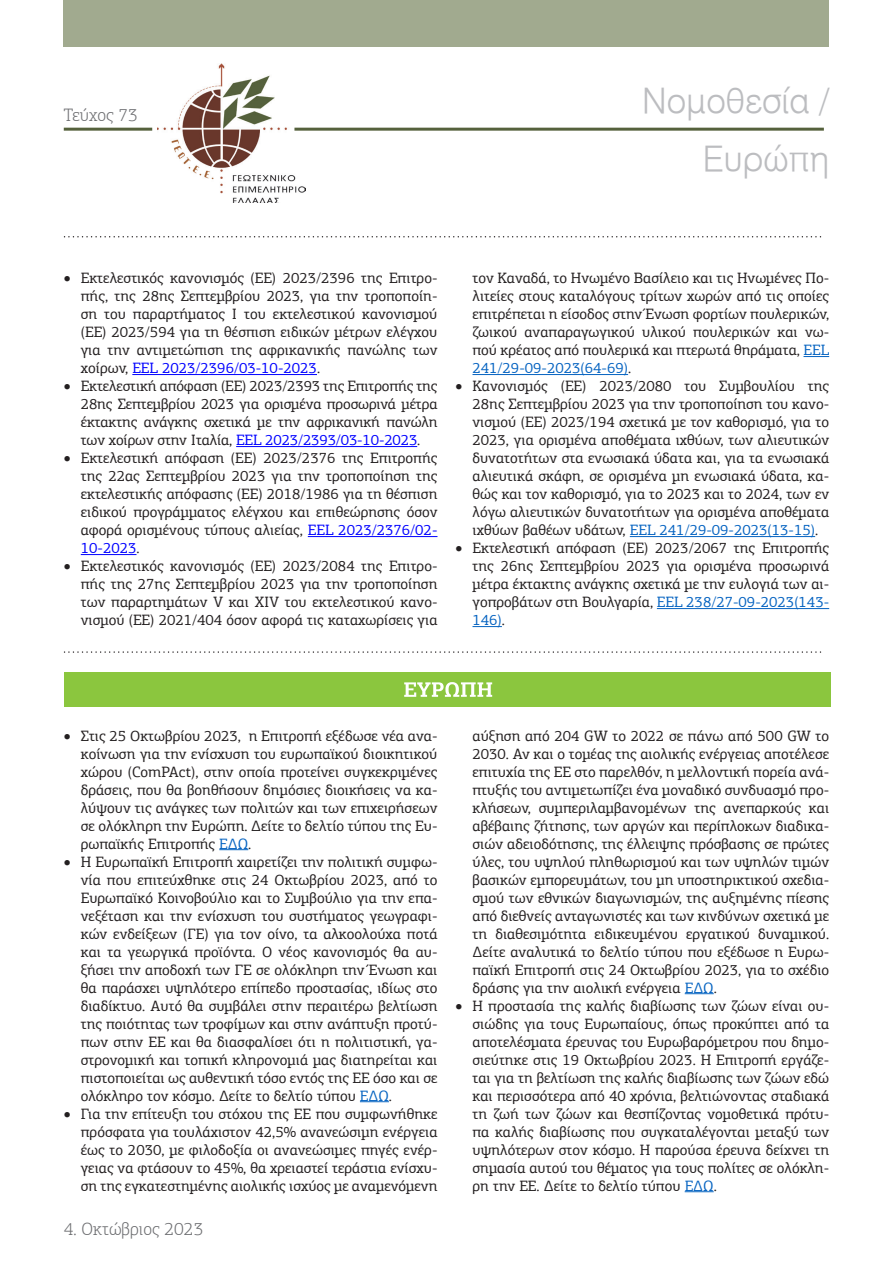
<style>
.page{position:relative;width:893px;height:1263px;background:#fff}
.page>*{position:absolute;margin:0;border:0;box-sizing:border-box;transform-origin:0 0}
.t1{font:34.5px "UN Helvetica Light Normal";color:#bcbdc0}
.t2{font:300 18px "PF Agora Slab Pro";color:#6c6d70}
.t3{font:15px/18px "PF Agora Slab Pro";color:#231f20;text-align:justify}
.s1{color:#00f}
.s2{color:#0563c1}
</style>
<div class="page">
<img style="left:157px;top:64px;width:148px;height:139px">
<hr style="left:64px;top:128px;width:88px;height:3px;background:#55613c">
<hr style="left:294px;top:128px;width:530px;height:3px;background:#55613c">
<div style="left:64px;top:0;width:765px;height:47px;background:#a1aa8f"></div>
<svg style="left:65px;top:236px;width:756px;height:1px"></svg>
<svg style="left:65px;top:651px;width:756px;height:2px"></svg>
<hr style="left:132px;top:374px;width:185px;height:1px;background:#00f">
<hr style="left:236px;top:446px;width:181px;height:1px;background:#00f">
<hr style="left:308px;top:536px;width:129px;height:1px;background:#00f">
<hr style="left:81px;top:554px;width:55px;height:1px;background:#00f">
<svg style="left:803px;top:356px;width:26px;height:1px"></svg>
<hr style="left:472px;top:374px;width:156px;height:1px;background:#0563c1">
<hr style="left:630px;top:536px;width:185px;height:1px;background:#0563c1">
<hr style="left:657px;top:608px;width:172px;height:1px;background:#0563c1">
<hr style="left:472px;top:626px;width:30px;height:1px;background:#0563c1">
<div style="left:65px;top:672px;width:766px;height:34px;background:#8bc63e"></div>
<svg style="left:404px;top:682px;width:88px;height:15px"></svg>
<svg style="left:219px;top:849px;width:29px;height:1px"></svg>
<svg style="left:360px;top:1101px;width:29px;height:1px"></svg>
<svg style="left:685px;top:993px;width:29px;height:1px"></svg>
<svg style="left:685px;top:1191px;width:29px;height:1px"></svg>
<p class="t2" style="left:64px;top:105px;width:76px">Τεύχος 73</p>
<p class="t1" style="left:642px;top:81px;width:189px">Νομοθεσία /</p>
<p class="t1" style="left:703px;top:139px;width:128px">Ευρώπη</p>
<p class="t3" style="left:81px;top:269px;width:358px;text-indent:-17px">• Εκτελεστικός κανονισμός (ΕΕ) 2023/2396 της Επιτρο&shy;πής, της 28ης Σεπτεμβρίου 2023, για την τροποποίη&shy;ση του παραρτήματος I του εκτελεστικού κανονισμού (ΕΕ) 2023/594 για τη θέσπιση ειδικών μέτρων ελέγχου για την αντιμετώπιση της αφρικανικής πανώλης των χοίρων, <span class="s1">EEL 2023/2396/03-10-2023</span>.</p>
<p class="t3" style="left:81px;top:377px;width:358px;text-indent:-17px">• Εκτελεστική απόφαση (EE) 2023/2393 της Επιτροπής της 28ης Σεπτεμβρίου 2023 για ορισμένα προσωρινά μέτρα έκτακτης ανάγκης σχετικά με την αφρικανική πανώλη των χοίρων στην Ιταλία, <span class="s1">EEL 2023/2393/03-10-2023</span>.</p>
<p class="t3" style="left:81px;top:449px;width:358px;text-indent:-17px">• Εκτελεστική απόφαση (ΕΕ) 2023/2376 της Επιτροπής της 22ας Σεπτεμβρίου 2023 για την τροποποίηση της εκτελεστικής απόφασης (ΕΕ) 2018/1986 για τη θέσπιση ειδικού προγράμματος ελέγχου και επιθεώρησης όσον αφορά ορισμένους τύπους αλιείας, <span class="s1">EEL 2023/2376/02- 10-2023</span>.</p>
<p class="t3" style="left:81px;top:557px;width:358px;text-indent:-17px">• Εκτελεστικός κανονισμός (ΕΕ) 2023/2084 της Επιτρο&shy;πής της 27ης Σεπτεμβρίου 2023 για την τροποποίηση των παραρτημάτων V και XIV του εκτελεστικού κανο&shy;νισμού (ΕΕ) 2021/404 όσον αφορά τις καταχωρίσεις για</p>
<p class="t3" style="left:472px;top:269px;width:358px">τον Καναδά, το Ηνωμένο Βασίλειο και τις Ηνωμένες Πο&shy;λιτείες στους καταλόγους τρίτων χωρών από τις οποίες επιτρέπεται η είσοδος στην Ένωση φορτίων πουλερικών, ζωικού αναπαραγωγικού υλικού πουλερικών και νω&shy;πού κρέατος από πουλερικά και πτερωτά θηράματα, <span class="s2">EEL 241/29-09-2023(64-69)</span>.</p>
<p class="t3" style="left:472px;top:377px;width:358px;text-indent:-17px">• Κανονισμός (ΕΕ) 2023/2080 του Συμβουλίου της 28ης Σεπτεμβρίου 2023 για την τροποποίηση του κανο&shy;νισμού (ΕΕ) 2023/194 σχετικά με τον καθορισμό, για το 2023, για ορισμένα αποθέματα ιχθύων, των αλιευτικών δυνατοτήτων στα ενωσιακά ύδατα και, για τα ενωσιακά αλιευτικά σκάφη, σε ορισμένα μη ενωσιακά ύδατα, κα&shy;θώς και τον καθορισμό, για το 2023 και το 2024, των εν λόγω αλιευτικών δυνατοτήτων για ορισμένα αποθέματα ιχθύων βαθέων υδάτων, <span class="s2">EEL 241/29-09-2023(13-15)</span>.</p>
<p class="t3" style="left:472px;top:539px;width:358px;text-indent:-17px">• Εκτελεστική απόφαση (ΕΕ) 2023/2067 της Επιτροπής της 26ης Σεπτεμβρίου 2023 για ορισμένα προσωρινά μέτρα έκτακτης ανάγκης σχετικά με την ευλογιά των αι&shy;γοπροβάτων στη Βουλγαρία, <span class="s2">EEL 238/27-09-2023(143- 146)</span>.</p>
<p class="t3" style="left:81px;top:726px;width:358px;text-indent:-17px">• Στις 25 Οκτωβρίου 2023, η Επιτροπή εξέδωσε νέα ανα&shy;κοίνωση για την ενίσχυση του ευρωπαϊκού διοικητικού χώρου (ComPAct), στην οποία προτείνει συγκεκριμένες δράσεις, που θα βοηθήσουν δημόσιες διοικήσεις να κα&shy;λύψουν τις ανάγκες των πολιτών και των επιχειρήσεων σε ολόκληρη την Ευρώπη. Δείτε το δελτίο τύπου της Ευ&shy;ρωπαϊκής Επιτροπής <span class="s2">ΕΔΩ</span>.</p>
<p class="t3" style="left:81px;top:852px;width:358px;text-indent:-17px">• Η Ευρωπαϊκή Επιτροπή χαιρετίζει την πολιτική συμφω&shy;νία που επιτεύχθηκε στις 24 Οκτωβρίου 2023, από το Ευρωπαϊκό Κοινοβούλιο και το Συμβούλιο για την επα&shy;νεξέταση και την ενίσχυση του συστήματος γεωγραφι&shy;κών ενδείξεων (ΓΕ) για τον οίνο, τα αλκοολούχα ποτά και τα γεωργικά προϊόντα. Ο νέος κανονισμός θα αυ&shy;ξήσει την αποδοχή των ΓΕ σε ολόκληρη την Ένωση και θα παράσχει υψηλότερο επίπεδο προστασίας, ιδίως στο διαδίκτυο. Αυτό θα συμβάλει στην περαιτέρω βελτίωση της ποιότητας των τροφίμων και στην ανάπτυξη προτύ&shy;πων στην ΕΕ και θα διασφαλίσει ότι η πολιτιστική, γα&shy;στρονομική και τοπική κληρονομιά μας διατηρείται και πιστοποιείται ως αυθεντική τόσο εντός της ΕΕ όσο και σε ολόκληρο τον κόσμο. Δείτε το δελτίο τύπου <span class="s2">ΕΔΩ</span>.</p>
<p class="t3" style="left:81px;top:1104px;width:358px;text-indent:-17px">• Για την επίτευξη του στόχου της ΕΕ που συμφωνήθηκε πρόσφατα για τουλάχιστον 42,5% ανανεώσιμη ενέργεια έως το 2030, με φιλοδοξία οι ανανεώσιμες πηγές ενέρ&shy;γειας να φτάσουν το 45%, θα χρειαστεί τεράστια ενίσχυ&shy;ση της εγκατεστημένης αιολικής ισχύος με αναμενόμενη</p>
<p class="t2" style="left:64px;top:1218px;width:141px">4. Οκτώβριος 2023</p>
<p class="t3" style="left:472px;top:726px;width:358px">αύξηση από 204 GW το 2022 σε πάνω από 500 GW το 2030. Αν και ο τομέας της αιολικής ενέργειας αποτέλεσε επιτυχία της ΕΕ στο παρελθόν, η μελλοντική πορεία ανά&shy;πτυξής του αντιμετωπίζει ένα μοναδικό συνδυασμό προ&shy;κλήσεων, συμπεριλαμβανομένων της ανεπαρκούς και αβέβαιης ζήτησης, των αργών και περίπλοκων διαδικα&shy;σιών αδειοδότησης, της έλλειψης πρόσβασης σε πρώτες ύλες, του υψηλού πληθωρισμού και των υψηλών τιμών βασικών εμπορευμάτων, του μη υποστηρικτικού σχεδια&shy;σμού των εθνικών διαγωνισμών, της αυξημένης πίεσης από διεθνείς ανταγωνιστές και των κινδύνων σχετικά με τη διαθεσιμότητα ειδικευμένου εργατικού δυναμικού.<br>Δείτε αναλυτικά το δελτίο τύπου που εξέδωσε η Ευρω&shy;παϊκή Επιτροπή στις 24 Οκτωβρίου 2023, για το σχέδιο δράσης για την αιολική ενέργεια <span class="s2">ΕΔΩ</span>.</p>
<p class="t3" style="left:472px;top:996px;width:358px;text-indent:-17px">• Η προστασία της καλής διαβίωσης των ζώων είναι ου&shy;σιώδης για τους Ευρωπαίους, όπως προκύπτει από τα αποτελέσματα έρευνας του Ευρωβαρόμετρου που δημο&shy;σιεύτηκε στις 19 Οκτωβρίου 2023. Η Επιτροπή εργάζε&shy;ται για τη βελτίωση της καλής διαβίωσης των ζώων εδώ και περισσότερα από 40 χρόνια, βελτιώνοντας σταδιακά τη ζωή των ζώων και θεσπίζοντας νομοθετικά πρότυ&shy;πα καλής διαβίωσης που συγκαταλέγονται μεταξύ των υψηλότερων στον κόσμο. Η παρούσα έρευνα δείχνει τη σημασία αυτού του θέματος για τους πολίτες σε ολόκλη&shy;ρη την ΕΕ. Δείτε το δελτίο τύπου <span class="s2">ΕΔΩ</span>.</p>
</div>
